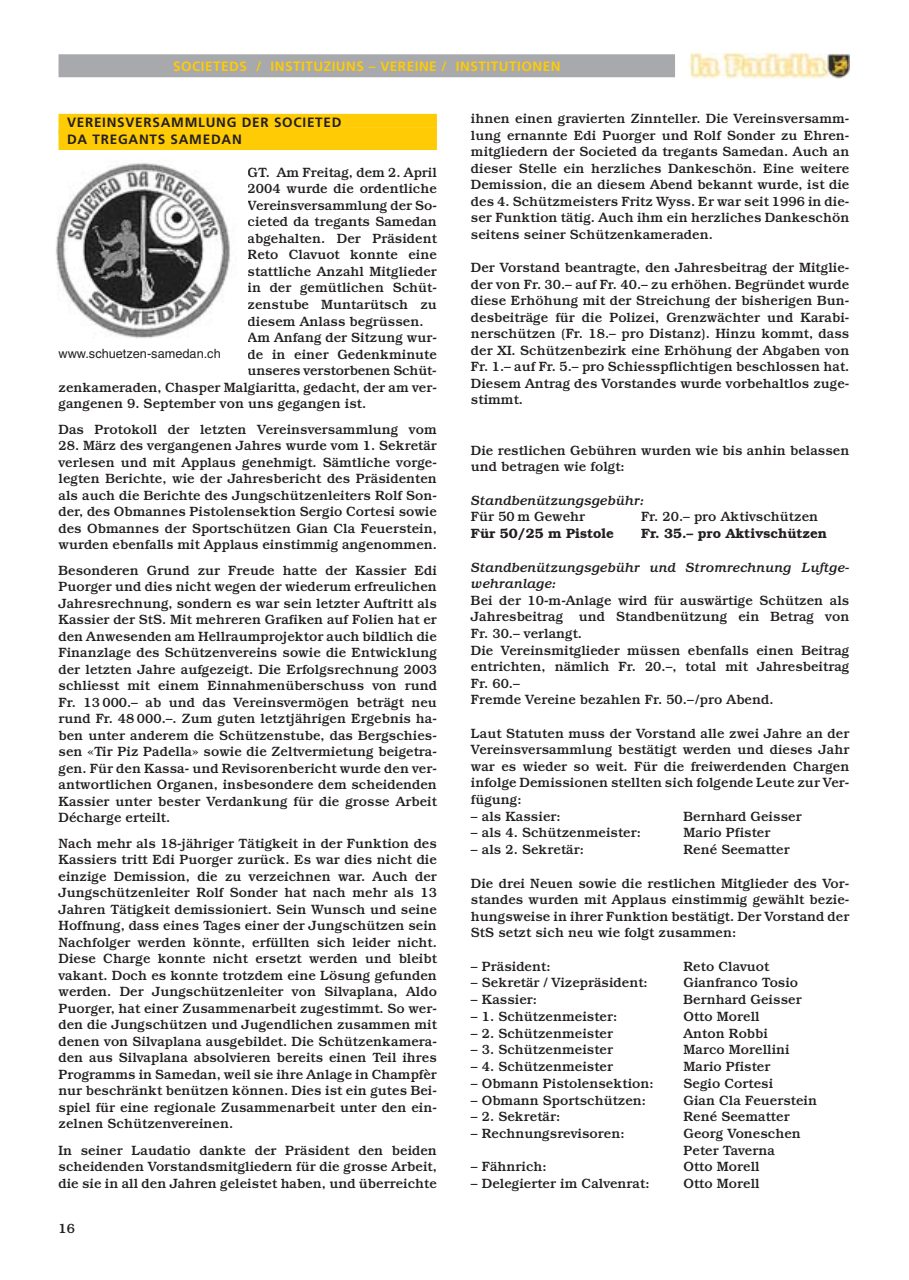
<style>
.page{position:relative;width:909px;height:1280px;background:#fff}
.page>*{position:absolute;margin:0;border:0;box-sizing:border-box;transform-origin:0 0}
.t1{font:500 13.5px/16.5px "Bookman";color:#231f20;text-align:justify}
.t2{font:italic 500 13.5px/16.5px "Bookman";color:#231f20}
.t3{font:700 13.5px/16.5px "Frutiger";letter-spacing:.055em;color:#231f20}
.t4{font:700 13.5px "Frutiger";letter-spacing:.04em;color:#ffcb04}
.t5{font:600 13.5px "Bookman";color:#231f20}
.t6{font:12.75px "Helvetica";color:#231f20}
</style>
<div class="page">
<img style="left:690px;top:53px;width:159px;height:26px">
<div style="left:59px;top:54px;width:616px;height:17px;background:#a7a9ac"></div>
<div style="left:59px;top:71px;width:616px;height:6px;background:#a7a9ac"></div>
<div style="left:59px;top:114px;width:378px;height:14px;background:#ffcb04"></div>
<div style="left:59px;top:127px;width:378px;height:6px;background:#ffcb04"></div>
<div style="left:59px;top:130px;width:378px;height:14px;background:#ffcb04"></div>
<div style="left:59px;top:144px;width:378px;height:6px;background:#ffcb04"></div>
<img style="left:56px;top:163px;width:174px;height:176px">
<p class="t4" style="left:173px;top:61px;width:389px">SOCIETEDS / INSTITUZIUNS – VEREINE / INSTITUTIONEN</p>
<p class="t3" style="left:67px;top:115px;width:276px">VEREINSVERSAMMLUNG DER SOCIETED<br>DA TREGANTS SAMEDAN</p>
<p class="t1" style="left:248px;top:165px;width:191px">GT. Am Freitag, dem 2. April</p>
<p class="t1" style="left:248px;top:182px;width:191px">2004 wurde die ordentliche</p>
<p class="t1" style="left:248px;top:198px;width:191px">Vereinsversammlung der So-</p>
<p class="t1" style="left:248px;top:215px;width:191px">cieted da tregants Samedan</p>
<p class="t1" style="left:248px;top:231px;width:191px">abgehalten. Der Präsident</p>
<p class="t1" style="left:248px;top:248px;width:191px">Reto Clavuot konnte eine</p>
<p class="t1" style="left:248px;top:264px;width:191px">stattliche Anzahl Mitglieder</p>
<p class="t1" style="left:248px;top:281px;width:191px">in der gemütlichen Schüt-</p>
<p class="t1" style="left:248px;top:297px;width:191px">zenstube Muntarütsch zu</p>
<p class="t1" style="left:248px;top:314px;width:177px">diesem Anlass begrüssen.</p>
<p class="t1" style="left:248px;top:330px;width:191px">Am Anfang der Sitzung wur-</p>
<p class="t1" style="left:248px;top:347px;width:191px">de in einer Gedenkminute</p>
<p class="t1" style="left:248px;top:363px;width:191px">unseres verstorbenen Schüt-</p>
<p class="t1" style="left:59px;top:380px;width:380px">zenkameraden, Chasper Malgiaritta, gedacht, der am ver-</p>
<p class="t1" style="left:59px;top:396px;width:309px">gangenen 9. September von uns gegangen ist.</p>
<p class="t1" style="left:59px;top:422px;width:380px">Das Protokoll der letzten Vereinsversammlung vom</p>
<p class="t1" style="left:59px;top:438px;width:380px">28. März des vergangenen Jahres wurde vom 1. Sekretär verlesen und mit Applaus genehmigt. Sämtliche vorge&shy;legten Berichte, wie der Jahresbericht des Präsidenten als auch die Berichte des Jungschützenleiters Rolf Son&shy;der, des Obmannes Pistolensektion Sergio Cortesi sowie des Obmannes der Sportschützen Gian Cla Feuerstein, wurden ebenfalls mit Applaus einstimmig angenommen.</p>
<p class="t1" style="left:59px;top:563px;width:380px">Besonderen Grund zur Freude hatte der Kassier Edi Puorger und dies nicht wegen der wiederum erfreulichen Jahresrechnung, sondern es war sein letzter Auftritt als Kassier der StS. Mit mehreren Grafiken auf Folien hat er den Anwesenden am Hellraumprojektor auch bildlich die Finanzlage des Schützenvereins sowie die Entwicklung der letzten Jahre aufgezeigt. Die Erfolgsrechnung 2003 schliesst mit einem Einnahmenüberschuss von rund Fr. 13 000.– ab und das Vereinsvermögen beträgt neu rund Fr. 48 000.–. Zum guten letztjährigen Ergebnis ha&shy;ben unter anderem die Schützenstube, das Bergschies&shy;sen «Tir Piz Padella» sowie die Zeltvermietung beigetra&shy;gen. Für den Kassa- und Revisorenbericht wurde den ver&shy;antwortlichen Organen, insbesondere dem scheidenden Kassier unter bester Verdankung für die grosse Arbeit Décharge erteilt.</p>
<p class="t1" style="left:59px;top:836px;width:380px">Nach mehr als 18-jähriger Tätigkeit in der Funktion des Kassiers tritt Edi Puorger zurück. Es war dies nicht die einzige Demission, die zu verzeichnen war. Auch der Jungschützenleiter Rolf Sonder hat nach mehr als 13<br>Jahren Tätigkeit demissioniert. Sein Wunsch und seine Hoffnung, dass eines Tages einer der Jungschützen sein Nachfolger werden könnte, erfüllten sich leider nicht.<br>Diese Charge konnte nicht ersetzt werden und bleibt vakant. Doch es konnte trotzdem eine Lösung gefunden werden. Der Jungschützenleiter von Silvaplana, Aldo Puorger, hat einer Zusammenarbeit zugestimmt. So wer&shy;den die Jungschützen und Jugendlichen zusammen mit denen von Silvaplana ausgebildet. Die Schützenkamera&shy;den aus Silvaplana absolvieren bereits einen Teil ihres Programms in Samedan, weil sie ihre Anlage in Champfèr nur beschränkt benützen können. Dies ist ein gutes Bei&shy;spiel für eine regionale Zusammenarbeit unter den ein&shy;zelnen Schützenvereinen.</p>
<p class="t1" style="left:59px;top:1143px;width:380px">In seiner Laudatio dankte der Präsident den beiden scheidenden Vorstandsmitgliedern für die grosse Arbeit, die sie in all den Jahren geleistet haben, und überreichte</p>
<p class="t6" style="left:59px;top:349px;width:164px">www.schuetzen-samedan.ch</p>
<p class="t1" style="left:59px;top:1221px;width:18px">16</p>
<p class="t1" style="left:471px;top:112px;width:380px">ihnen einen gravierten Zinnteller. Die Vereinsversamm&shy;lung ernannte Edi Puorger und Rolf Sonder zu Ehren&shy;mitgliedern der Societed da tregants Samedan. Auch an dieser Stelle ein herzliches Dankeschön. Eine weitere Demission, die an diesem Abend bekannt wurde, ist die des 4. Schützmeisters Fritz Wyss. Er war seit 1996 in die&shy;ser Funktion tätig. Auch ihm ein herzliches Dankeschön seitens seiner Schützenkameraden.</p>
<p class="t1" style="left:471px;top:261px;width:380px">Der Vorstand beantragte, den Jahresbeitrag der Mitglie&shy;der von Fr. 30.– auf Fr. 40.– zu erhöhen. Begründet wurde diese Erhöhung mit der Streichung der bisherigen Bun&shy;desbeiträge für die Polizei, Grenzwächter und Karabi&shy;nerschützen (Fr. 18.– pro Distanz). Hinzu kommt, dass der XI. Schützenbezirk eine Erhöhung der Abgaben von Fr. 1.– auf Fr. 5.– pro Schiesspflichtigen beschlossen hat.<br>Diesem Antrag des Vorstandes wurde vorbehaltlos zuge&shy;stimmt.</p>
<p class="t1" style="left:471px;top:443px;width:380px">Die restlichen Gebühren wurden wie bis anhin belassen und betragen wie folgt:</p>
<p class="t2" style="left:471px;top:493px;width:174px">Standbenützungsgebühr:</p>
<p class="t1" style="left:471px;top:510px;width:116px">Für 50 m Gewehr</p>
<p class="t1" style="left:641px;top:510px;width:179px">Fr. 20.– pro Aktivschützen</p>
<p class="t5" style="left:471px;top:528px;width:145px">Für 50/25 m Pistole</p>
<p class="t5" style="left:641px;top:528px;width:188px">Fr. 35.– pro Aktivschützen</p>
<p class="t2" style="left:471px;top:560px;width:380px">Standbenützungsgebühr und Stromrechnung Luftge&shy;wehranlage:</p>
<p class="t1" style="left:471px;top:593px;width:380px;text-align:left">Bei der 10-m-Anlage wird für auswärtige Schützen als Jahresbeitrag und Standbenützung ein Betrag von Fr. 30.– verlangt.<br>Die Vereinsmitglieder müssen ebenfalls einen Beitrag entrichten, nämlich Fr. 20.–, total mit Jahresbeitrag Fr. 60.–<br>Fremde Vereine bezahlen Fr. 50.–/pro Abend.</p>
<p class="t1" style="left:471px;top:726px;width:380px">Laut Statuten muss der Vorstand alle zwei Jahre an der Vereinsversammlung bestätigt werden und dieses Jahr war es wieder so weit. Für die freiwerdenden Chargen infolge Demissionen stellten sich folgende Leute zur Ver&shy;fügung:</p>
<p class="t1" style="left:471px;top:809px;width:91px">– als Kassier:</p>
<p class="t1" style="left:684px;top:809px;width:120px">Bernhard Geisser</p>
<p class="t1" style="left:471px;top:826px;width:171px">– als 4. Schützenmeister:</p>
<p class="t1" style="left:684px;top:826px;width:88px">Mario Pfister</p>
<p class="t1" style="left:471px;top:842px;width:114px">– als 2. Sekretär:</p>
<p class="t1" style="left:684px;top:842px;width:108px">René Seematter</p>
<p class="t1" style="left:471px;top:876px;width:380px">Die drei Neuen sowie die restlichen Mitglieder des Vor&shy;standes wurden mit Applaus einstimmig gewählt bezie&shy;hungsweise in ihrer Funktion bestätigt. Der Vorstand der StS setzt sich neu wie folgt zusammen:</p>
<p class="t1" style="left:471px;top:959px;width:81px">– Präsident:</p>
<p class="t1" style="left:684px;top:959px;width:87px">Reto Clavuot</p>
<p class="t1" style="left:471px;top:975px;width:178px">– Sekretär / Vizepräsident:</p>
<p class="t1" style="left:684px;top:975px;width:116px">Gianfranco Tosio</p>
<p class="t1" style="left:471px;top:992px;width:68px">– Kassier:</p>
<p class="t1" style="left:684px;top:992px;width:120px">Bernhard Geisser</p>
<p class="t1" style="left:471px;top:1009px;width:148px">– 1. Schützenmeister:</p>
<p class="t1" style="left:684px;top:1009px;width:78px">Otto Morell</p>
<p class="t1" style="left:471px;top:1026px;width:144px">– 2. Schützenmeister</p>
<p class="t1" style="left:684px;top:1026px;width:86px">Anton Robbi</p>
<p class="t1" style="left:471px;top:1042px;width:144px">– 3. Schützenmeister</p>
<p class="t1" style="left:684px;top:1042px;width:108px">Marco Morellini</p>
<p class="t1" style="left:471px;top:1059px;width:144px">– 4. Schützenmeister</p>
<p class="t1" style="left:684px;top:1059px;width:88px">Mario Pfister</p>
<p class="t1" style="left:471px;top:1076px;width:184px">– Obmann Pistolensektion:</p>
<p class="t1" style="left:684px;top:1076px;width:91px">Segio Cortesi</p>
<p class="t1" style="left:471px;top:1093px;width:177px">– Obmann Sportschützen:</p>
<p class="t1" style="left:684px;top:1093px;width:135px">Gian Cla Feuerstein</p>
<p class="t1" style="left:471px;top:1109px;width:91px">– 2. Sekretär:</p>
<p class="t1" style="left:684px;top:1109px;width:108px">René Seematter</p>
<p class="t1" style="left:471px;top:1126px;width:155px">– Rechnungsrevisoren:</p>
<p class="t1" style="left:684px;top:1126px;width:119px">Georg Voneschen<br>Peter Taverna</p>
<p class="t1" style="left:471px;top:1160px;width:77px">– Fähnrich:</p>
<p class="t1" style="left:684px;top:1160px;width:78px">Otto Morell</p>
<p class="t1" style="left:471px;top:1176px;width:180px">– Delegierter im Calvenrat:</p>
<p class="t1" style="left:684px;top:1176px;width:78px">Otto Morell</p>
</div>
